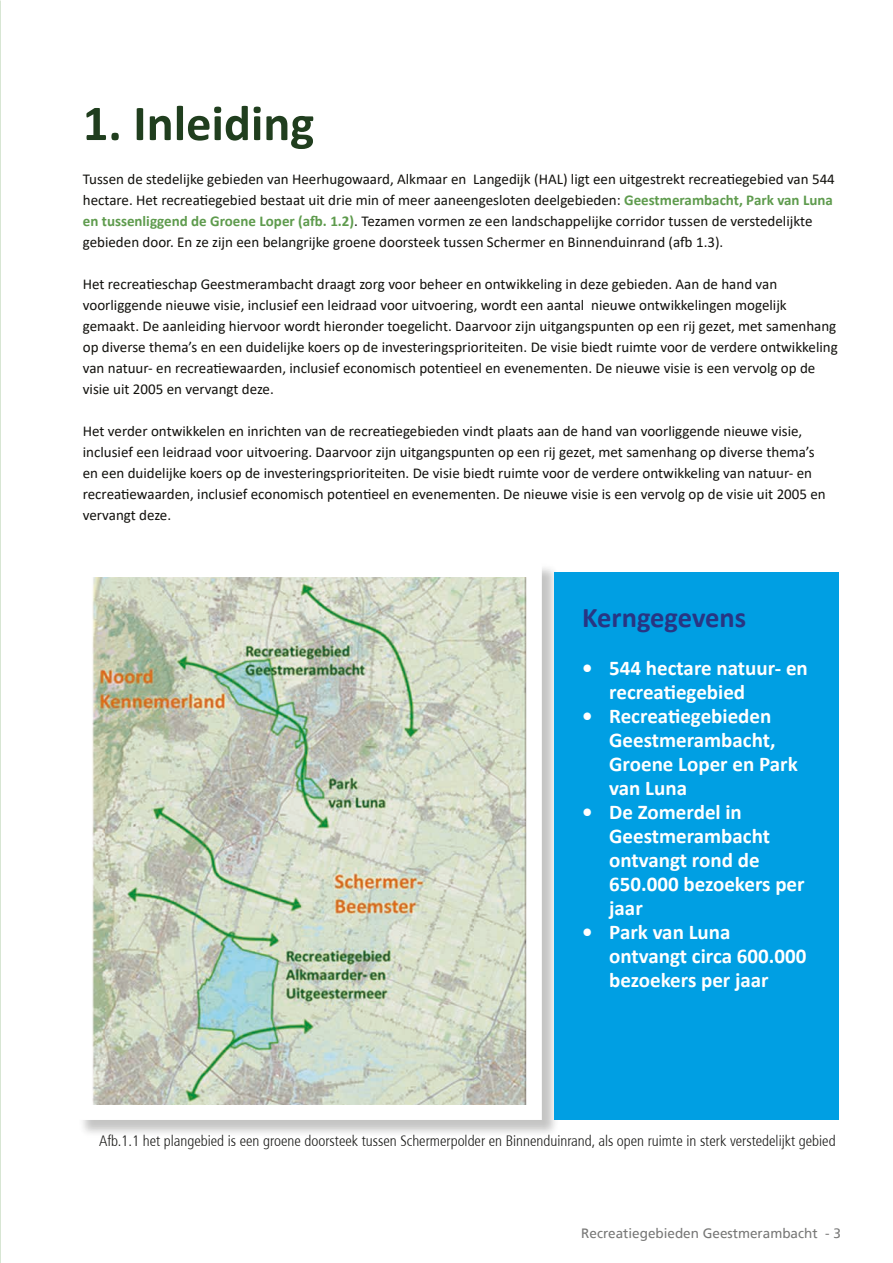
<style>
.page{position:relative;width:893px;height:1263px;background:#fff}
.page>*{position:absolute;margin:0;border:0;box-sizing:border-box;transform-origin:0 0}
.t1{font:700 50.4px "Calibri";color:#203e1e}
.t2{font:700 28.5px "Calibri";color:#283583}
.t3{font:700 21px/24px "Calibri";color:#fff}
.t4{font:15px/21px "Calibri";color:#12110d}
.t5{font:300 condensed 15px "Frutiger";color:#1d1d1b}
.t6{font:13.5px "Frutiger";color:#1d1d1b}
.s1{font-weight:700;color:#5e9b4d}
</style>
<div class="page">
<div style="left:78px;top:563px;width:481px;height:574px;background:#1d1d1b;opacity:.26"></div>
<img style="left:93px;top:578px;width:433px;height:526px">
<div style="left:554px;top:573px;width:285px;height:547px;background:#009fe3"></div>
<p class="t1" style="left:83px;top:88px;width:233px">1. Inleiding</p>
<p class="t4" style="left:83px;top:168px;width:754px">Tussen de stedelijke gebieden van Heerhugowaard, Alkmaar en Langedijk (HAL) ligt een uitgestrekt recreatiegebied van 544 hectare. Het recreatiegebied bestaat uit drie min of meer aaneengesloten deelgebieden: <span class="s1">Geestmerambacht, Park van Luna en tussenliggend de Groene Loper (afb. 1.2)</span>. Tezamen vormen ze een landschappelijke corridor tussen de verstedelijkte gebieden door. En ze zijn een belangrijke groene doorsteek tussen Schermer en Binnenduinrand (afb 1.3).</p>
<p class="t4" style="left:83px;top:273px;width:756px">Het recreatieschap Geestmerambacht draagt zorg voor beheer en ontwikkeling in deze gebieden. Aan de hand van voorliggende nieuwe visie, inclusief een leidraad voor uitvoering, wordt een aantal nieuwe ontwikkelingen mogelijk gemaakt. De aanleiding hiervoor wordt hieronder toegelicht. Daarvoor zijn uitgangspunten op een rij gezet, met samenhang op diverse thema’s en een duidelijke koers op de investeringsprioriteiten. De visie biedt ruimte voor de verdere ontwikkeling van natuur- en recreatiewaarden, inclusief economisch potentieel en evenementen. De nieuwe visie is een vervolg op de visie uit 2005 en vervangt deze.</p>
<p class="t4" style="left:83px;top:420px;width:744px">Het verder ontwikkelen en inrichten van de recreatiegebieden vindt plaats aan de hand van voorliggende nieuwe visie, inclusief een leidraad voor uitvoering. Daarvoor zijn uitgangspunten op een rij gezet, met samenhang op diverse thema’s en een duidelijke koers op de investeringsprioriteiten. De visie biedt ruimte voor de verdere ontwikkeling van natuur- en recreatiewaarden, inclusief economisch potentieel en evenementen. De nieuwe visie is een vervolg op de visie uit 2005 en vervangt deze.</p>
<p class="t2" style="left:582px;top:597px;width:166px">Kerngegevens</p>
<p class="t3" style="left:609px;top:655px;width:200px;text-indent:-27px">• 544 hectare natuur- en recreatiegebied</p>
<p class="t3" style="left:609px;top:703px;width:190px;text-indent:-27px">• Recreatiegebieden<br>Geestmerambacht,<br>Groene Loper en Park van Luna</p>
<p class="t3" style="left:609px;top:799px;width:197px;text-indent:-27px">• De Zomerdel in<br>Geestmerambacht ontvangt rond de<br>650.000 bezoekers per jaar</p>
<p class="t3" style="left:609px;top:919px;width:199px;text-indent:-27px">• Park van Luna ontvangt circa 600.000 bezoekers per jaar</p>
<p class="t5" style="left:99px;top:1133px;width:738px">Afb.1.1 het plangebied is een groene doorsteek tussen Schermerpolder en Binnenduinrand, als open ruimte in sterk verstedelijkt gebied</p>
<p class="t6" style="left:581px;top:1225px;width:261px">Recreatiegebieden Geestmerambacht - 3</p>
</div>
